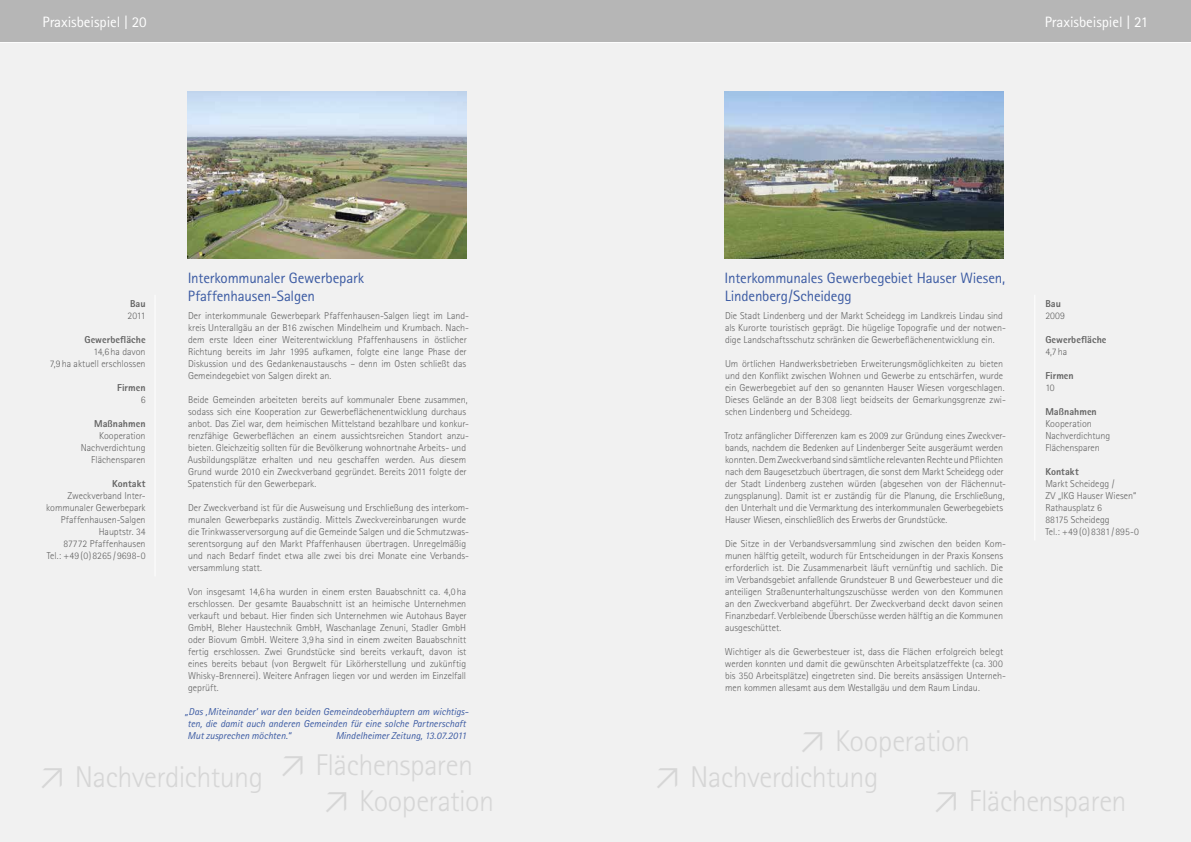
<style>
.page{position:relative;width:1191px;height:842px;background:#fff}
.page>*{position:absolute;margin:0;border:0;box-sizing:border-box;transform-origin:0 0}
.t1{font:300 30px/60px "Rotis Sans Serif";letter-spacing:-.015em;color:#d6d6d6}
.t2{font:15px/18px "Rotis Sans Serif";letter-spacing:-.015em;color:#3c5ba3}
.t3{font:15px "Rotis Sans Serif";letter-spacing:-.005em;color:#fff}
.t4{font:300 10px/12px "Rotis Sans Serif";letter-spacing:-.005em;color:#636363}
.t5{font:italic 10px/12px "Rotis Sans Serif";letter-spacing:-.005em;color:#3c5ba3}
.t6{font:800 10px "Rotis Sans Serif";letter-spacing:.005em;color:#636363}
.s1{font-family:"DIN";font-weight:400}
</style>
<div class="page">
<div style="left:595px;top:37px;width:596px;height:805px;background:#f1f1f1"></div>
<div style="left:0;top:37px;width:595px;height:805px;background:#f1f1f1"></div>
<img style="left:724px;top:91px;width:279px;height:167px">
<hr style="left:1034px;top:295px;width:1px;height:245px;background:#fff">
<img style="left:187px;top:91px;width:279px;height:167px">
<hr style="left:154px;top:295px;width:1px;height:281px;background:#fff">
<div style="left:0;top:0;width:1191px;height:43px;background:#b6b6b6"></div>
<hr style="left:0;top:42px;width:1191px;height:1px;background:#fff">
<h2 class="t3" style="left:43px;top:13px;width:106px">Praxisbeispiel | 20</h2>
<h2 class="t3" style="left:1044px;top:13px;width:105px">Praxisbeispiel | 21</h2>
<p class="t6" style="left:130px;top:297px;width:17px">Bau</p>
<p class="t4" style="left:127px;top:309px;width:20px">2011</p>
<p class="t6" style="left:84px;top:333px;width:63px">Gewerbefläche</p>
<p class="t4" style="left:50px;top:345px;width:97px;text-align:right">14,6ha davon<br>7,9 ha aktuell erschlossen</p>
<p class="t6" style="left:117px;top:381px;width:30px">Firmen</p>
<p class="t4" style="left:141px;top:393px;width:6px">6</p>
<p class="t6" style="left:94px;top:417px;width:53px">Maßnahmen</p>
<p class="t4" style="left:81px;top:429px;width:66px;text-align:right">Kooperation<br>Nachverdichtung<br>Flächensparen</p>
<p class="t6" style="left:112px;top:477px;width:35px">Kontakt</p>
<p class="t4" style="left:46px;top:489px;width:101px;text-align:right">Zweckverband Inter&shy;kommunaler Gewerbepark<br>Pfaffenhausen-Salgen<br>Hauptstr. 34<br>87772 Pfaffenhausen<br>Tel.: +49 (0) 8265 / 9698-0</p>
<h2 class="t2" style="left:188px;top:269px;width:178px">Interkommunaler Gewerbepark<br>Pfaffenhausen-Salgen</h2>
<p class="t4" style="left:188px;top:309px;width:282px">Der interkommunale Gewerbepark Pfaffenhausen-Salgen liegt im Land&shy;kreis Unterallgäu an der B16 zwischen Mindelheim und Krumbach. Nach&shy;dem erste Ideen einer Weiterentwicklung Pfaffenhausens in östlicher Richtung bereits im Jahr 1995 aufkamen, folgte eine lange Phase der Diskussion und des Gedankenaustauschs – denn im Osten schließt das Gemeindegebiet von Salgen direkt an.</p>
<p class="t4" style="left:188px;top:393px;width:283px">Beide Gemeinden arbeiteten bereits auf kommunaler Ebene zusammen, sodass sich eine Kooperation zur Gewerbeflächenentwicklung durchaus anbot. Das Ziel war, dem heimischen Mittelstand bezahlbare und konkur&shy;renzfähige Gewerbeflächen an einem aussichtsreichen Standort anzu&shy;bieten. Gleichzeitig sollten für die Bevölkerung wohnortnahe Arbeits- und Ausbildungsplätze erhalten und neu geschaffen werden. Aus diesem Grund wurde 2010 ein Zweckverband gegründet. Bereits 2011 folgte der Spatenstich für den Gewerbepark.</p>
<p class="t4" style="left:188px;top:501px;width:282px">Der Zweckverband ist für die Ausweisung und Erschließung des interkom&shy;munalen Gewerbeparks zuständig. Mittels Zweckvereinbarungen wurde die Trinkwasserversorgung auf die Gemeinde Salgen und die Schmutzwas&shy;serentsorgung auf den Markt Pfaffenhausen übertragen. Unregelmäßig und nach Bedarf findet etwa alle zwei bis drei Monate eine Verbands&shy;versammlung statt.</p>
<p class="t4" style="left:188px;top:585px;width:280px;text-align:justify">Von insgesamt 14,6 ha wurden in einem ersten Bauabschnitt ca. 4,0 ha erschlossen. Der gesamte Bauabschnitt ist an heimische Unternehmen verkauft und bebaut. Hier finden sich Unternehmen wie Autohaus Bayer GmbH, Bleher Haustechnik GmbH, Waschanlage Zenuni, Stadler GmbH oder Biovum GmbH. Weitere 3,9 ha sind in einem zweiten Bauabschnitt fertig erschlossen. Zwei Grundstücke sind bereits verkauft, davon ist eines bereits bebaut (von Bergwelt für Likörherstellung und zukünftig Whisky-Brennerei). Weitere Anfragen liegen vor und werden im Einzelfall geprüft.</p>
<p class="t5" style="left:185px;top:705px;width:285px">„Das ‚Miteinander’ war den beiden Gemeindeoberhäuptern am wichtigs&shy;ten, die damit auch anderen Gemeinden für eine solche Partnerschaft<br>Mut zusprechen möchten.“</p>
<p class="t5" style="left:336px;top:729px;width:132px">Mindelheimer Zeitung, 13.07.2011</p>
<h1 class="t1" style="left:37px;top:747px;width:228px"><span class="s1">≥</span> Nachverdichtung</h1>
<h1 class="t1" style="left:277px;top:735px;width:197px"><span class="s1">≥</span> Flächensparen</h1>
<h1 class="t1" style="left:321px;top:771px;width:174px"><span class="s1">≥</span> Kooperation</h1>
<h2 class="t2" style="left:724px;top:269px;width:282px">Interkommunales Gewerbegebiet Hauser Wiesen,<br>Lindenberg/Scheidegg</h2>
<p class="t4" style="left:725px;top:309px;width:282px">Die Stadt Lindenberg und der Markt Scheidegg im Landkreis Lindau sind als Kurorte touristisch geprägt. Die hügelige Topografie und der notwen&shy;dige Landschaftsschutz schränken die Gewerbeflächenentwicklung ein.</p>
<p class="t4" style="left:725px;top:357px;width:282px">Um örtlichen Handwerksbetrieben Erweiterungsmöglichkeiten zu bieten und den Konflikt zwischen Wohnen und Gewerbe zu entschärfen, wurde ein Gewerbegebiet auf den so genannten Hauser Wiesen vorgeschlagen.<br>Dieses Gelände an der B308 liegt beidseits der Gemarkungsgrenze zwi&shy;schen Lindenberg und Scheidegg.</p>
<p class="t4" style="left:724px;top:429px;width:283px">Trotz anfänglicher Differenzen kam es 2009 zur Gründung eines Zweckver&shy;bands, nachdem die Bedenken auf Lindenberger Seite ausgeräumt werden konnten. Dem Zweckverband sind sämtliche relevanten Rechte und Pflichten nach dem Baugesetzbuch übertragen, die sonst dem Markt Scheidegg oder der Stadt Lindenberg zustehen würden (abgesehen von der Flächennut&shy;zungsplanung). Damit ist er zuständig für die Planung, die Erschließung, den Unterhalt und die Vermarktung des interkommunalen Gewerbegebiets Hauser Wiesen, einschließlich des Erwerbs der Grundstücke.</p>
<p class="t4" style="left:725px;top:537px;width:282px">Die Sitze in der Verbandsversammlung sind zwischen den beiden Kom&shy;munen hälftig geteilt, wodurch für Entscheidungen in der Praxis Konsens erforderlich ist. Die Zusammenarbeit läuft vernünftig und sachlich. Die im Verbandsgebiet anfallende Grundsteuer B und Gewerbesteuer und die anteiligen Straßenunterhaltungszuschüsse werden von den Kommunen an den Zweckverband abgeführt. Der Zweckverband deckt davon seinen Finanzbedarf. Verbleibende Überschüsse werden hälftig an die Kommunen ausgeschüttet.</p>
<p class="t4" style="left:725px;top:645px;width:283px">Wichtiger als die Gewerbesteuer ist, dass die Flächen erfolgreich belegt werden konnten und damit die gewünschten Arbeitsplatzeffekte (ca. 300 bis 350 Arbeitsplätze) eingetreten sind. Die bereits ansässigen Unterneh&shy;men kommen allesamt aus dem Westallgäu und dem Raum Lindau.</p>
<h1 class="t1" style="left:931px;top:711px;width:197px;text-indent:-134px"><span class="s1">≥</span> Kooperation<br><span class="s1">≥</span> Flächensparen</h1>
<p class="t6" style="left:1045px;top:297px;width:17px">Bau</p>
<p class="t4" style="left:1045px;top:309px;width:21px">2009</p>
<p class="t6" style="left:1045px;top:333px;width:63px">Gewerbefläche</p>
<p class="t4" style="left:1045px;top:345px;width:24px">4,7 ha</p>
<p class="t6" style="left:1045px;top:369px;width:30px">Firmen</p>
<p class="t4" style="left:1045px;top:381px;width:11px">10</p>
<p class="t6" style="left:1045px;top:405px;width:53px">Maßnahmen</p>
<p class="t4" style="left:1045px;top:417px;width:66px">Kooperation<br>Nachverdichtung<br>Flächensparen</p>
<p class="t6" style="left:1045px;top:465px;width:35px">Kontakt</p>
<p class="t4" style="left:1045px;top:477px;width:95px">Markt Scheidegg /<br>ZV „IKG Hauser Wiesen“<br>Rathausplatz 6<br>88175 Scheidegg<br>Tel.: +49(0)8381/895-0</p>
<h1 class="t1" style="left:652px;top:747px;width:228px"><span class="s1">≥</span> Nachverdichtung</h1>
</div>
